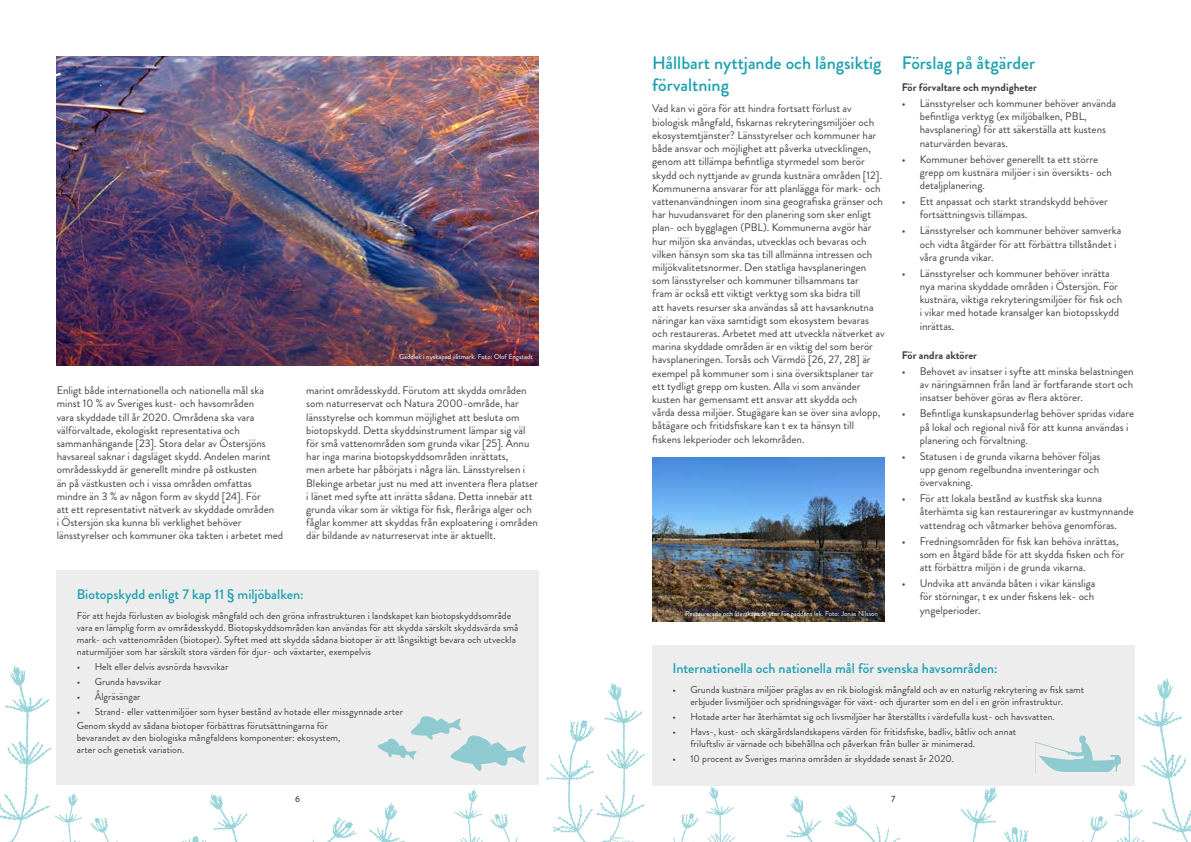
<style>
.page{position:relative;width:1191px;height:842px;background:#fff}
.page>*{position:absolute;margin:0;border:0;box-sizing:border-box;transform-origin:0 0}
.t1{font:500 18px/21.6px "Brandon Grotesque";color:#1aa0af}
.t2{font:500 14px "Brandon Grotesque";color:#1aa0af}
.t3{font:11px/13.2px "Brandon Grotesque";color:#414042}
.t4{font:700 11px "Brandon Grotesque";color:#414042}
.t5{font:10px/12px "Brandon Grotesque";color:#414042}
.t6{font:500 9px "Brandon Grotesque";color:#414042}
.t7{font:7px "Brandon Grotesque";color:#fff}
</style>
<div class="page">
<div style="left:652px;top:645px;width:482px;height:140px;background:#ededee"></div>
<div style="left:57px;top:570px;width:482px;height:215px;background:#ededee"></div>
<img style="left:652px;top:457px;width:232px;height:165px">
<svg style="left:377px;top:716px;width:149px;height:55px"></svg>
<svg style="left:786px;top:796px;width:115px;height:46px"></svg>
<svg style="left:673px;top:786px;width:62px;height:56px"></svg>
<svg style="left:545px;top:682px;width:100px;height:160px"></svg>
<svg style="left:942px;top:678px;width:249px;height:164px"></svg>
<svg style="left:182px;top:794px;width:223px;height:48px"></svg>
<svg style="left:454px;top:789px;width:64px;height:53px"></svg>
<svg style="left:0;top:665px;width:118px;height:177px"></svg>
<img style="left:57px;top:57px;width:482px;height:309px">
<p class="t7" style="left:399px;top:352px;width:135px">Gäddlek i nyskapad våtmark. Foto: Olof Engstedt</p>
<p class="t3" style="left:57px;top:384px;width:228px">Enligt både internationella och nationella mål ska minst 10 % av Sveriges kust- och havsområden<br>vara skyddade till år 2020. Områdena ska vara välförvaltade, ekologiskt representativa och sammanhängande [23]. Stora delar av Östersjöns havsareal saknar i dagsläget skydd. Andelen marint områdesskydd är generellt mindre på ostkusten<br>än på västkusten och i vissa områden omfattas mindre än 3 % av någon form av skydd [24]. För<br>att ett representativt nätverk av skyddade områden<br>i Östersjön ska kunna bli verklighet behöver länsstyrelser och kommuner öka takten i arbetet med</p>
<p class="t3" style="left:306px;top:384px;width:233px">marint områdesskydd. Förutom att skydda områden som naturreservat och Natura 2000-område, har länsstyrelse och kommun möjlighet att besluta om biotopskydd. Detta skyddsinstrument lämpar sig väl för små vattenområden som grunda vikar [25]. Ännu har inga marina biotopskyddsområden inrättats,<br>men arbete har påbörjats i några län. Länsstyrelsen i Blekinge arbetar just nu med att inventera flera platser i länet med syfte att inrätta sådana. Detta innebär att grunda vikar som är viktiga för fisk, fleråriga alger och fåglar kommer att skyddas från exploatering i områden där bildande av naturreservat inte är aktuellt.</p>
<p class="t2" style="left:77px;top:584px;width:228px">Biotopskydd enligt 7 kap 11 § miljöbalken:</p>
<p class="t5" style="left:77px;top:610px;width:443px">För att hejda förlusten av biologisk mångfald och den gröna infrastrukturen i landskapet kan biotopskyddsområde vara en lämplig form av områdesskydd. Biotopskyddsområden kan användas för att skydda särskilt skyddsvärda små mark- och vattenområden (biotoper). Syftet med att skydda sådana biotoper är att långsiktigt bevara och utveckla naturmiljöer som har särskilt stora värden för djur- och växtarter, exempelvis</p>
<p class="t5" style="left:77px;top:661px;width:153px">• Helt eller delvis avsnörda havsvikar</p>
<p class="t5" style="left:77px;top:676px;width:86px">• Grunda havsvikar</p>
<p class="t5" style="left:77px;top:690px;width:65px">• Ålgräsängar</p>
<p class="t5" style="left:77px;top:704px;width:328px;line-height:14.8px">• Strand- eller vattenmiljöer som hyser bestånd av hotade eller missgynnade arter<br>Genom skydd av sådana biotoper förbättras förutsättningarna för</p>
<p class="t5" style="left:77px;top:732px;width:265px">bevarandet av den biologiska mångfaldens komponenter: ekosystem, arter och genetisk variation.</p>
<h1 class="t1" style="left:652px;top:52px;width:231px">Hållbart nyttjande och långsiktig förvaltning</h1>
<p class="t3" style="left:652px;top:102px;width:234px">Vad kan vi göra för att hindra fortsatt förlust av biologisk mångfald, fiskarnas rekryteringsmiljöer och ekosystemtjänster? Länsstyrelser och kommuner har både ansvar och möjlighet att påverka utvecklingen, genom att tillämpa befintliga styrmedel som berör skydd och nyttjande av grunda kustnära områden [12].<br>Kommunerna ansvarar för att planlägga för mark- och vattenanvändningen inom sina geografiska gränser och har huvudansvaret för den planering som sker enligt plan- och bygglagen (PBL). Kommunerna avgör här hur miljön ska användas, utvecklas och bevaras och vilken hänsyn som ska tas till allmänna intressen och miljökvalitetsnormer. Den statliga havsplaneringen som länsstyrelser och kommuner tillsammans tar<br>fram är också ett viktigt verktyg som ska bidra till<br>att havets resurser ska användas så att havsanknutna näringar kan växa samtidigt som ekosystem bevaras och restaureras. Arbetet med att utveckla nätverket av marina skyddade områden är en viktig del som berör havsplaneringen. Torsås och Värmdö [26, 27, 28] är exempel på kommuner som i sina översiktsplaner tar ett tydligt grepp om kusten. Alla vi som använder kusten har gemensamt ett ansvar att skydda och<br>vårda dessa miljöer. Stugägare kan se över sina avlopp, båtägare och fritidsfiskare kan t ex ta hänsyn till fiskens lekperioder och lekområden.</p>
<p class="t7" style="left:685px;top:609px;width:194px">Restaurerade och återskapade ytor för gäddans lek. Foto: Jonas Nilsson</p>
<h1 class="t1" style="left:901px;top:53px;width:135px">Förslag på åtgärder</h1>
<p class="t4" style="left:901px;top:80px;width:137px">För förvaltare och myndigheter</p>
<p class="t3" style="left:919px;top:97px;width:198px;text-indent:-18px">• Länsstyrelser och kommuner behöver använda befintliga verktyg (ex miljöbalken, PBL, havsplanering) för att säkerställa att kustens naturvärden bevaras.</p>
<p class="t3" style="left:919px;top:152px;width:194px;text-indent:-18px">• Kommuner behöver generellt ta ett större grepp om kustnära miljöer i sin översikts- och detaljplanering.</p>
<p class="t3" style="left:919px;top:195px;width:190px;text-indent:-18px">• Ett anpassat och starkt strandskydd behöver fortsättningsvis tillämpas.</p>
<p class="t3" style="left:919px;top:224px;width:203px;text-indent:-18px">• Länsstyrelser och kommuner behöver samverka och vidta åtgärder för att förbättra tillståndet i våra grunda vikar.</p>
<p class="t3" style="left:919px;top:267px;width:204px;text-indent:-18px">• Länsstyrelser och kommuner behöver inrätta nya marina skyddade områden i Östersjön. För kustnära, viktiga rekryteringsmiljöer för fisk och i vikar med hotade kransalger kan biotopsskydd inrättas.</p>
<p class="t4" style="left:901px;top:347px;width:77px">För andra aktörer</p>
<p class="t3" style="left:919px;top:365px;width:215px;text-align:justify;text-indent:-18px">• Behovet av insatser i syfte att minska belastningen av näringsämnen från land är fortfarande stort och insatser behöver göras av flera aktörer.</p>
<p class="t3" style="left:919px;top:407px;width:216px;text-indent:-18px">• Befintliga kunskapsunderlag behöver spridas vidare på lokal och regional nivå för att kunna användas i planering och förvaltning.</p>
<p class="t3" style="left:919px;top:450px;width:182px;text-indent:-18px">• Statusen i de grunda vikarna behöver följas upp genom regelbundna inventeringar och övervakning.</p>
<p class="t3" style="left:919px;top:492px;width:215px;text-indent:-18px">• För att lokala bestånd av kustfisk ska kunna återhämta sig kan restaureringar av kustmynnande vattendrag och våtmarker behöva genomföras.</p>
<p class="t3" style="left:919px;top:534px;width:206px;text-indent:-18px">• Fredningsområden för fisk kan behöva inrättas, som en åtgärd både för att skydda fisken och för att förbättra miljön i de grunda vikarna.</p>
<p class="t3" style="left:919px;top:577px;width:177px;text-align:justify;text-indent:-18px">• Undvika att använda båten i vikar känsliga för störningar, t ex under fiskens lek- och yngelperioder.</p>
<p class="t2" style="left:672px;top:658px;width:327px">Internationella och nationella mål för svenska havsområden:</p>
<p class="t5" style="left:672px;top:684px;width:413px;text-align:center">• Grunda kustnära miljöer präglas av en rik biologisk mångfald och av en naturlig rekrytering av fisk samt erbjuder livsmiljöer och spridningsvägar för växt- och djurarter som en del i en grön infrastruktur.</p>
<p class="t5" style="left:672px;top:711px;width:384px">• Hotade arter har återhämtat sig och livsmiljöer har återställts i värdefulla kust- och havsvatten.</p>
<p class="t5" style="left:690px;top:726px;width:327px;text-indent:-18px">• Havs-, kust- och skärgårdslandskapens värden för fritidsfiske, badliv, båtliv och annat friluftsliv är värnade och bibehållna och påverkan från buller är minimerad.</p>
<p class="t5" style="left:672px;top:752px;width:283px">• 10 procent av Sveriges marina områden är skyddade senast år 2020.</p>
<p class="t6" style="left:295px;top:793px;width:6px">6</p>
<p class="t6" style="left:891px;top:793px;width:6px">7</p>
</div>
